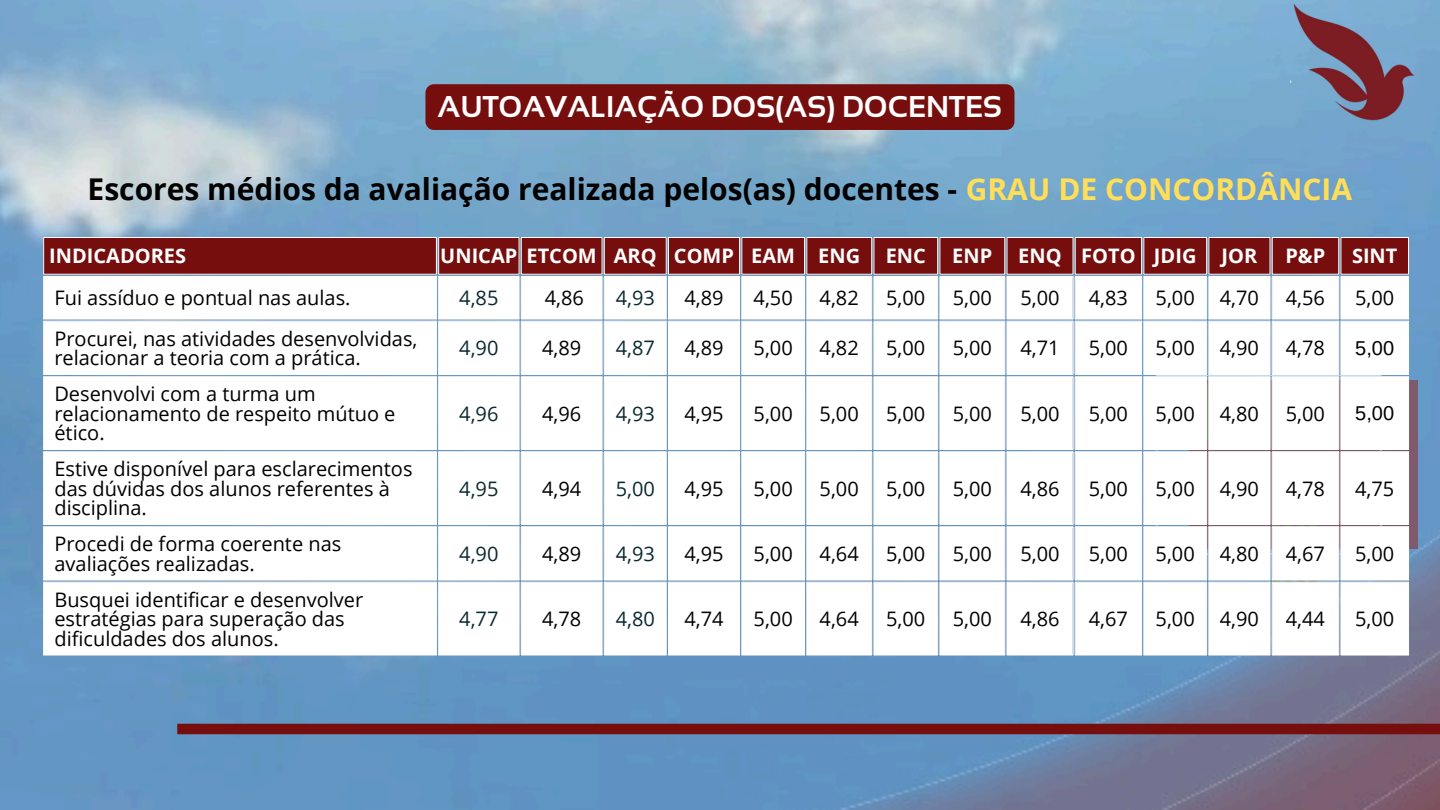
<style>
.page{position:relative;width:1440px;height:810px;background:#fff}
.page>*{position:absolute;margin:0;border:0;box-sizing:border-box;transform-origin:0 0}
.t1{font:700 30px "Open Sans";color:#000}
.t2{font:700 30px "Sansation";color:#fff}
.t3{font:20px "Open Sans";color:#000}
.t4{font:700 20px "Open Sans";color:#fff}
.t5{font:20px "Open Sans";color:#0a292f}
.t6{font:20px "Arimo";color:#000}
.s1{color:#ffde59}
</style>
<div class="page">
<img style="left:0;top:0;width:1440px;height:810px">
<div style="left:177px;top:724px;width:1263px;height:10px;background:#760e0e"></div>
<img style="left:1289px;top:0;width:132px;height:122px">
<div style="left:1190px;top:381px;width:228px;height:168px;background:#7e5b6c"></div>
<div style="left:425px;top:84px;width:590px;height:46px;background:#760e0e"></div>
<svg style="left:43px;top:237px;width:1366px;height:419px"></svg>
<p class="t2" style="left:437px;top:90px;width:566px">AUTOAVALIAÇÃO DOS(AS) DOCENTES</p>
<p class="t1" style="left:88px;top:168px;width:1266px">Escores médios da avaliação realizada pelos(as) docentes - <span class="s1">GRAU DE CONCORDÂNCIA</span></p>
<p class="t4" style="left:49px;top:242px;width:138px">INDICADORES</p>
<p class="t4" style="left:440px;top:242px;width:79px">UNICAP</p>
<p class="t4" style="left:527px;top:242px;width:72px">ETCOM</p>
<p class="t4" style="left:614px;top:242px;width:44px">ARQ</p>
<p class="t4" style="left:674px;top:242px;width:62px">COMP</p>
<p class="t4" style="left:751px;top:242px;width:45px">EAM</p>
<p class="t4" style="left:818px;top:242px;width:43px">ENG</p>
<p class="t4" style="left:886px;top:242px;width:42px">ENC</p>
<p class="t4" style="left:952px;top:242px;width:41px">ENP</p>
<p class="t4" style="left:1018px;top:242px;width:45px">ENQ</p>
<p class="t4" style="left:1081px;top:242px;width:56px">FOTO</p>
<p class="t4" style="left:1154px;top:242px;width:44px">JDIG</p>
<p class="t4" style="left:1222px;top:242px;width:37px">JOR</p>
<p class="t4" style="left:1285px;top:242px;width:42px">P&amp;P</p>
<p class="t4" style="left:1352px;top:242px;width:47px">SINT</p>
<p class="t3" style="left:54px;top:284px;width:298px">Fui assíduo e pontual nas aulas.</p>
<p class="t5" style="left:459px;top:284px;width:41px">4,85</p>
<p class="t3" style="left:545px;top:284px;width:41px">4,86</p>
<p class="t5" style="left:616px;top:284px;width:41px">4,93</p>
<p class="t3" style="left:684px;top:284px;width:41px">4,89</p>
<p class="t3" style="left:754px;top:284px;width:41px">4,50</p>
<p class="t3" style="left:820px;top:284px;width:41px">4,82</p>
<p class="t3" style="left:886px;top:284px;width:41px">5,00</p>
<p class="t3" style="left:953px;top:284px;width:41px">5,00</p>
<p class="t3" style="left:1020px;top:284px;width:41px">5,00</p>
<p class="t3" style="left:1089px;top:284px;width:41px">4,83</p>
<p class="t3" style="left:1156px;top:284px;width:41px">5,00</p>
<p class="t3" style="left:1220px;top:284px;width:41px">4,70</p>
<p class="t3" style="left:1286px;top:284px;width:41px">4,56</p>
<p class="t3" style="left:1355px;top:284px;width:41px">5,00</p>
<p class="t3" style="left:54px;top:324px;width:365px">Procurei, nas atividades desenvolvidas,</p>
<p class="t3" style="left:54px;top:344px;width:308px">relacionar a teoria com a prática.</p>
<p class="t5" style="left:459px;top:334px;width:41px">4,90</p>
<p class="t3" style="left:542px;top:334px;width:41px">4,89</p>
<p class="t5" style="left:616px;top:334px;width:41px">4,87</p>
<p class="t3" style="left:684px;top:334px;width:41px">4,89</p>
<p class="t3" style="left:754px;top:334px;width:41px">5,00</p>
<p class="t3" style="left:820px;top:334px;width:41px">4,82</p>
<p class="t3" style="left:886px;top:334px;width:41px">5,00</p>
<p class="t3" style="left:953px;top:334px;width:41px">5,00</p>
<p class="t3" style="left:1020px;top:334px;width:41px">4,71</p>
<p class="t3" style="left:1089px;top:334px;width:41px">5,00</p>
<p class="t3" style="left:1156px;top:334px;width:41px">5,00</p>
<p class="t3" style="left:1220px;top:334px;width:41px">4,90</p>
<p class="t3" style="left:1286px;top:334px;width:41px">4,78</p>
<p class="t6" style="left:1355px;top:337px;width:40px">5,00</p>
<p class="t3" style="left:54px;top:380px;width:263px">Desenvolvi com a turma um</p>
<p class="t3" style="left:54px;top:399px;width:343px">relacionamento de respeito mútuo e</p>
<p class="t3" style="left:54px;top:419px;width:52px">ético.</p>
<p class="t3" style="left:54px;top:455px;width:360px">Estive disponível para esclarecimentos</p>
<p class="t3" style="left:54px;top:474px;width:337px">das dúvidas dos alunos referentes à</p>
<p class="t3" style="left:54px;top:494px;width:94px">disciplina.</p>
<p class="t3" style="left:54px;top:530px;width:288px">Procedi de forma coerente nas</p>
<p class="t3" style="left:54px;top:549px;width:202px">avaliações realizadas.</p>
<p class="t3" style="left:54px;top:585px;width:310px">Busquei identificar e desenvolver</p>
<p class="t3" style="left:54px;top:605px;width:292px">estratégias para superação das</p>
<p class="t3" style="left:54px;top:624px;width:226px">dificuldades dos alunos.</p>
<p class="t5" style="left:459px;top:399px;width:41px">4,96</p>
<p class="t3" style="left:542px;top:399px;width:41px">4,96</p>
<p class="t5" style="left:616px;top:399px;width:41px">4,93</p>
<p class="t3" style="left:684px;top:399px;width:41px">4,95</p>
<p class="t3" style="left:754px;top:399px;width:41px">5,00</p>
<p class="t3" style="left:820px;top:399px;width:41px">5,00</p>
<p class="t3" style="left:886px;top:399px;width:41px">5,00</p>
<p class="t3" style="left:953px;top:399px;width:41px">5,00</p>
<p class="t3" style="left:1020px;top:399px;width:41px">5,00</p>
<p class="t3" style="left:1089px;top:399px;width:41px">5,00</p>
<p class="t3" style="left:1156px;top:399px;width:41px">5,00</p>
<p class="t3" style="left:1220px;top:399px;width:41px">4,80</p>
<p class="t3" style="left:1286px;top:399px;width:41px">5,00</p>
<p class="t6" style="left:1355px;top:402px;width:40px">5,00</p>
<p class="t5" style="left:459px;top:474px;width:41px">4,95</p>
<p class="t3" style="left:542px;top:474px;width:41px">4,94</p>
<p class="t5" style="left:616px;top:474px;width:41px">5,00</p>
<p class="t3" style="left:684px;top:474px;width:41px">4,95</p>
<p class="t3" style="left:754px;top:474px;width:41px">5,00</p>
<p class="t3" style="left:820px;top:474px;width:41px">5,00</p>
<p class="t3" style="left:886px;top:474px;width:41px">5,00</p>
<p class="t3" style="left:953px;top:474px;width:41px">5,00</p>
<p class="t3" style="left:1020px;top:474px;width:41px">4,86</p>
<p class="t3" style="left:1089px;top:474px;width:41px">5,00</p>
<p class="t3" style="left:1156px;top:474px;width:41px">5,00</p>
<p class="t3" style="left:1220px;top:474px;width:41px">4,90</p>
<p class="t3" style="left:1286px;top:474px;width:41px">4,78</p>
<p class="t3" style="left:1355px;top:474px;width:41px">4,75</p>
<p class="t5" style="left:459px;top:540px;width:41px">4,90</p>
<p class="t3" style="left:542px;top:540px;width:41px">4,89</p>
<p class="t5" style="left:616px;top:540px;width:41px">4,93</p>
<p class="t3" style="left:684px;top:540px;width:41px">4,95</p>
<p class="t3" style="left:754px;top:540px;width:41px">5,00</p>
<p class="t3" style="left:820px;top:540px;width:41px">4,64</p>
<p class="t3" style="left:886px;top:540px;width:41px">5,00</p>
<p class="t3" style="left:953px;top:540px;width:41px">5,00</p>
<p class="t3" style="left:1020px;top:540px;width:41px">5,00</p>
<p class="t3" style="left:1089px;top:540px;width:41px">5,00</p>
<p class="t3" style="left:1156px;top:540px;width:41px">5,00</p>
<p class="t3" style="left:1220px;top:540px;width:41px">4,80</p>
<p class="t3" style="left:1286px;top:540px;width:41px">4,67</p>
<p class="t3" style="left:1355px;top:540px;width:41px">5,00</p>
<p class="t5" style="left:459px;top:605px;width:41px">4,77</p>
<p class="t3" style="left:542px;top:605px;width:41px">4,78</p>
<p class="t5" style="left:616px;top:605px;width:41px">4,80</p>
<p class="t3" style="left:684px;top:605px;width:41px">4,74</p>
<p class="t3" style="left:754px;top:605px;width:41px">5,00</p>
<p class="t3" style="left:820px;top:605px;width:41px">4,64</p>
<p class="t3" style="left:886px;top:605px;width:41px">5,00</p>
<p class="t3" style="left:953px;top:605px;width:41px">5,00</p>
<p class="t3" style="left:1020px;top:605px;width:41px">4,86</p>
<p class="t3" style="left:1089px;top:605px;width:41px">4,67</p>
<p class="t3" style="left:1156px;top:605px;width:41px">5,00</p>
<p class="t3" style="left:1220px;top:605px;width:41px">4,90</p>
<p class="t3" style="left:1286px;top:605px;width:41px">4,44</p>
<p class="t3" style="left:1355px;top:605px;width:41px">5,00</p>
</div>
